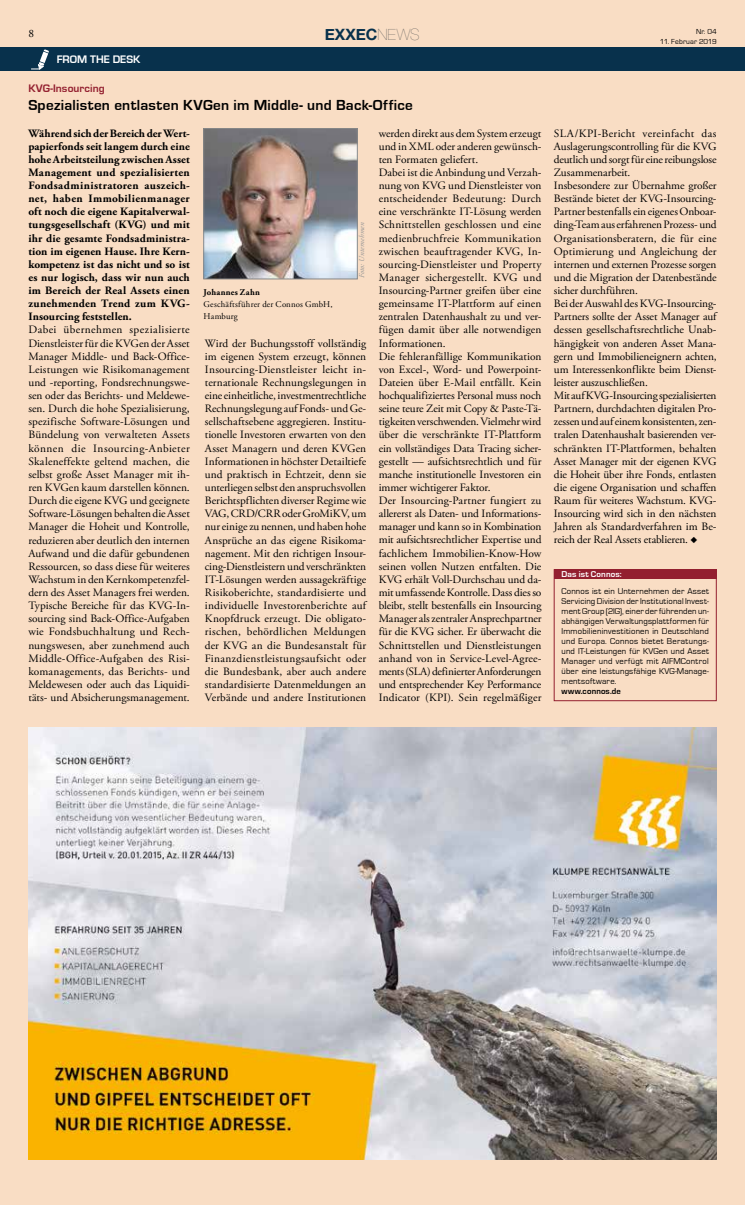
<style>
.page{position:relative;width:745px;height:1205px;background:#fff}
.page>*{position:absolute;margin:0;border:0;box-sizing:border-box;transform-origin:0 0}
.t1{font:700 15.62px "Helvetica Neue";color:#08314c}
.t2{font:700 15px "Eurostile";letter-spacing:.015em;color:#000}
.t3{font:11.25px/13.1px "Adobe Garamond Pro";letter-spacing:-.005em;color:#000;text-align:justify}
.t4{font:700 11.25px/13.1px "Adobe Garamond Pro";letter-spacing:.01em;color:#000;text-align:justify}
.t5{font:700 11.25px "Eurostile";letter-spacing:.01em;color:#931f2f}
.t6{font:700 11.25px "Eurostile";color:#fff}
.t7{font:8.75px/10px "Eurostile";letter-spacing:.02em;color:#000;text-align:justify}
.t8{font:8.75px/11.9px "Adobe Garamond Pro";letter-spacing:.02em;color:#000}
.t9{font:700 8.75px "Eurostile";letter-spacing:.02em;color:#000}
.t10{font:700 8.75px "Eurostile";letter-spacing:.015em;color:#fff}
.t11{font:700 8.75px "Adobe Garamond Pro";letter-spacing:.03em;color:#000}
.t12{font:7.5px "Eurostile";letter-spacing:.015em;color:#000}
.t13{font:italic 7.5px "Adobe Garamond Pro";letter-spacing:.02em;color:#949494}
.s1{font-weight:200;color:#575756}
</style>
<div class="page">
<div style="left:0;top:0;width:744px;height:1205px;background:#f9ddc4"></div>
<div style="left:0;top:48px;width:744px;height:23px;background:#08314c"></div>
<svg style="left:31px;top:49px;width:18px;height:21px"></svg>
<div style="left:553px;top:569px;width:163px;height:132px;border:1px solid #931f2f"></div>
<div style="left:553px;top:569px;width:163px;height:10px;background:#931f2f"></div>
<img style="left:205px;top:130px;width:150px;height:147px">
<div style="left:203px;top:128px;width:154px;height:151px;border:1px solid #878787"></div>
<img style="left:28px;top:727px;width:688px;height:433px">
<p class="t3" style="left:28px;top:27px;width:7px">8</p>
<p class="t6" style="left:57px;top:53px;width:85px">FROM THE DESK</p>
<h1 class="t1" style="left:324px;top:25px;width:96px">EXXEC<span class="s1">NEWS</span></h1>
<p class="t12" style="left:695px;top:27px;width:22px">Nr. 04</p>
<p class="t12" style="left:659px;top:37px;width:58px">11. Februar 2019</p>
<p class="t5" style="left:28px;top:82px;width:78px">KVG-Insourcing</p>
<h2 class="t2" style="left:28px;top:97px;width:386px">Spezialisten entlasten KVGen im Middle- und Back-Office</h2>
<p class="t4" style="left:28px;top:127px;width:163px">Während sich der Bereich der Wert&shy;papierfonds seit langem durch eine hohe Arbeitsteilung zwischen Asset Management und spezialisierten Fondsadministratoren auszeich&shy;net, haben Immobilienmanager oft noch die eigene Kapitalverwal&shy;tungsgesellschaft (KVG) und mit ihr die gesamte Fondsadministra&shy;tion im eigenen Hause. Ihre Kern&shy;kompetenz ist das nicht und so ist es nur logisch, dass wir nun auch im Bereich der Real Assets einen zunehmenden Trend zum KVG-Insourcing feststellen.</p>
<p class="t3" style="left:28px;top:324px;width:163px">Dabei übernehmen spezialisierte Dienstleister für die KVGen der Asset Manager Middle- und Back-Office-Leistungen wie Risikomanagement und -reporting, Fondsrechnungswe&shy;sen oder das Berichts- und Meldewe&shy;sen. Durch die hohe Spezialisierung, spezifische Software-Lösungen und Bündelung von verwalteten Assets können die Insourcing-Anbieter Skaleneffekte geltend machen, die selbst große Asset Manager mit ih&shy;ren KVGen kaum darstellen können.<br>Durch die eigene KVG und geeignete Software-Lösungen behalten die Asset Manager die Hoheit und Kontrolle, reduzieren aber deutlich den internen Aufwand und die dafür gebundenen Ressourcen, so dass diese für weiteres Wachstum in den Kernkompetenzfel&shy;dern des Asset Managers frei werden.<br>Typische Bereiche für das KVG-In&shy;sourcing sind Back-Office-Aufgaben wie Fondsbuchhaltung und Rech&shy;nungswesen, aber zunehmend auch Middle-Office-Aufgaben des Risi&shy;komanagements, das Berichts- und Meldewesen oder auch das Liquidi&shy;täts- und Absicherungsmanagement.</p>
<p class="t11" style="left:203px;top:287px;width:58px">Johannes Zahn</p>
<p class="t8" style="left:203px;top:298px;width:130px">Geschäftsführer der Connos GmbH,<br>Hamburg</p>
<p class="t13" style="left:357px;top:278px;width:58px;rotate:-90deg">Foto: Unternehmen</p>
<p class="t3" style="left:205px;top:337px;width:163px">Wird der Buchungsstoff vollständig im eigenen System erzeugt, können Insourcing-Dienstleister leicht in&shy;ternationale Rechnungslegungen in eine einheitliche, investmentrechtliche Rechnungslegung auf Fonds- und Ge&shy;sellschaftsebene aggregieren. Institu&shy;tionelle Investoren erwarten von den Asset Managern und deren KVGen Informationen in höchster Detailtiefe und praktisch in Echtzeit, denn sie unterliegen selbst den anspruchsvollen Berichtspflichten diverser Regime wie VAG, CRD/CRR oder GroMiKV, um nur einige zu nennen, und haben hohe Ansprüche an das eigene Risikoma&shy;nagement. Mit den richtigen Insour&shy;cing-Dienstleistern und verschränkten IT-Lösungen werden aussagekräftige Risikoberichte, standardisierte und individuelle Investorenberichte auf Knopfdruck erzeugt. Die obligato&shy;rischen, behördlichen Meldungen der KVG an die Bundesanstalt für Finanzdienstleistungsaufsicht oder die Bundesbank, aber auch andere standardisierte Datenmeldungen an Verbände und andere Institutionen</p>
<p class="t3" style="left:378px;top:127px;width:164px;text-align:left">werden direkt aus dem System erzeugt und in XML oder anderen gewünsch&shy;ten Formaten geliefert.<br>Dabei ist die Anbindung und Verzah&shy;nung von KVG und Dienstleister von entscheidender Bedeutung: Durch eine verschränkte IT-Lösung werden Schnittstellen geschlossen und eine medienbruchfreie Kommunikation zwischen beauftragender KVG, In&shy;sourcing-Dienstleister und Property Manager sichergestellt. KVG und Insourcing-Partner greifen über eine gemeinsame IT-Plattform auf einen zentralen Datenhaushalt zu und ver&shy;fügen damit über alle notwendigen Informationen.<br>Die fehleranfällige Kommunikation von Excel-, Word- und Powerpoint-Dateien über E-Mail entfällt. Kein hochqualifiziertes Personal muss noch seine teure Zeit mit Copy &amp; Paste-Tä&shy;tigkeiten verschwenden. Vielmehr wird über die verschränkte IT-Plattform ein vollständiges Data Tracing sicher&shy;gestellt — aufsichtsrechtlich und für manche institutionelle Investoren ein immer wichtigerer Faktor.<br>Der Insourcing-Partner fungiert zu allererst als Daten- und Informations&shy;manager und kann so in Kombination mit aufsichtsrechtlicher Expertise und fachlichem Immobilien-Know-How seinen vollen Nutzen entfalten. Die KVG erhält Voll-Durchschau und da&shy;mit umfassende Kontrolle. Dass dies so bleibt, stellt bestenfalls ein Insourcing Manager als zentraler Ansprechpartner für die KVG sicher. Er überwacht die Schnittstellen und Dienstleistungen anhand von in Service-Level-Agree&shy;ments (SLA) definierter Anforderungen und entsprechender Key Performance Indicator (KPI). Sein regelmäßiger</p>
<p class="t3" style="left:553px;top:127px;width:164px;text-align:left">SLA/KPI-Bericht vereinfacht das Auslagerungscontrolling für die KVG deutlich und sorgt für eine reibungslose Zusammenarbeit.<br>Insbesondere zur Übernahme großer Bestände bietet der KVG-Insourcing-Partner bestenfalls ein eigenes Onboar&shy;ding-Team aus erfahrenen Prozess- und Organisationsberatern, die für eine Optimierung und Angleichung der internen und externen Prozesse sorgen und die Migration der Datenbestände sicher durchführen.<br>Bei der Auswahl des KVG-Insourcing-Partners sollte der Asset Manager auf dessen gesellschaftsrechtliche Unab&shy;hängigkeit von anderen Asset Mana&shy;gern und Immobilieneignern achten, um Interessenkonflikte beim Dienst&shy;leister auszuschließen.<br>Mit auf KVG-Insourcing spezialisierten Partnern, durchdachten digitalen Pro&shy;zessen und auf einem konsistenten, zen&shy;tralen Datenhaushalt basierenden ver&shy;schränkten IT-Plattformen, behalten Asset Manager mit der eigenen KVG die Hoheit über ihre Fonds, entlasten die eigene Organisation und schaffen Raum für weiteres Wachstum. KVG-Insourcing wird sich in den nächsten Jahren als Standardverfahren im Be&shy;reich der Real Assets etablieren. ◆</p>
<p class="t10" style="left:561px;top:570px;width:62px">Das ist Connos:</p>
<p class="t7" style="left:561px;top:586px;width:149px">Connos ist ein Unternehmen der Asset Servicing Division der Institutional Invest&shy;ment Group (2IG), einer der führenden un&shy;abhängigen Verwaltungsplattformen für Immobilieninvestitionen in Deutschland und Europa. Connos bietet Beratungs&shy;und IT-Leistungen für KVGen und Asset Manager und verfügt mit AIFMControl über eine leistungsfähige KVG-Manage&shy;mentsoftware.</p>
<p class="t9" style="left:561px;top:686px;width:61px">www.connos.de</p>
</div>
